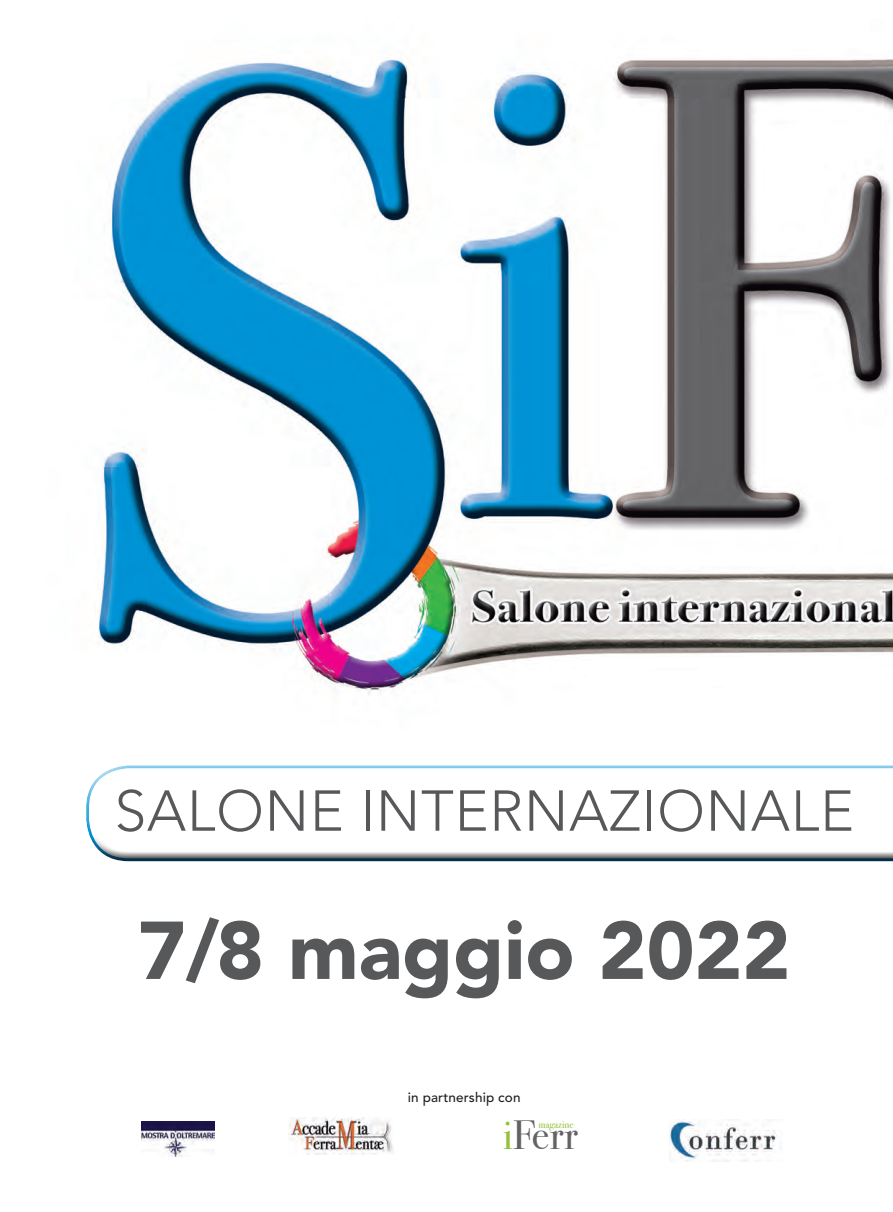
<style>
.page{position:relative;width:893px;height:1212px;background:#fff}
.page>*{position:absolute;margin:0;border:0;box-sizing:border-box;transform-origin:0 0}
.t1{font:900 81px "Avenir LT Std";color:#57585a}
.t2{font:300 57px "Avenir LT Std";letter-spacing:.015em;color:#57585a}
.t3{font:40.65px "Bodoni Svty Two ITCTT";color:#636366}
.t4{font:500 13.5px "Avenir LT Std";letter-spacing:.01em;color:#231f20}
.t5{font:10.05px "Bodoni Svty Two ITCTT";letter-spacing:.005em;color:#93c139}
.s1{color:#93c139}
</style>
<div class="page">
<img style="left:98px;top:59px;width:795px;height:636px">
<div style="left:86px;top:763px;width:807px;height:83px;background:#fff;opacity:.75"></div>
<div style="left:86px;top:777px;width:807px;height:85px;background:#231f20;opacity:.75"></div>
<img style="left:141px;top:1121px;width:74px;height:35px">
<img style="left:289px;top:1117px;width:104px;height:38px">
<img style="left:670px;top:1119px;width:112px;height:42px">
<p class="t2" style="left:114px;top:778px;width:741px">SALONE INTERNAZIONALE</p>
<p class="t1" style="left:138px;top:902px;width:654px">7/8 maggio 2022</p>
<p class="t4" style="left:408px;top:1089px;width:114px">in partnership con</p>
<p class="t3" style="left:503px;top:1102px;width:77px"><span class="s1">i</span>Ferr</p>
<p class="t5" style="left:538px;top:1116px;width:37px">magazine</p>
</div>
